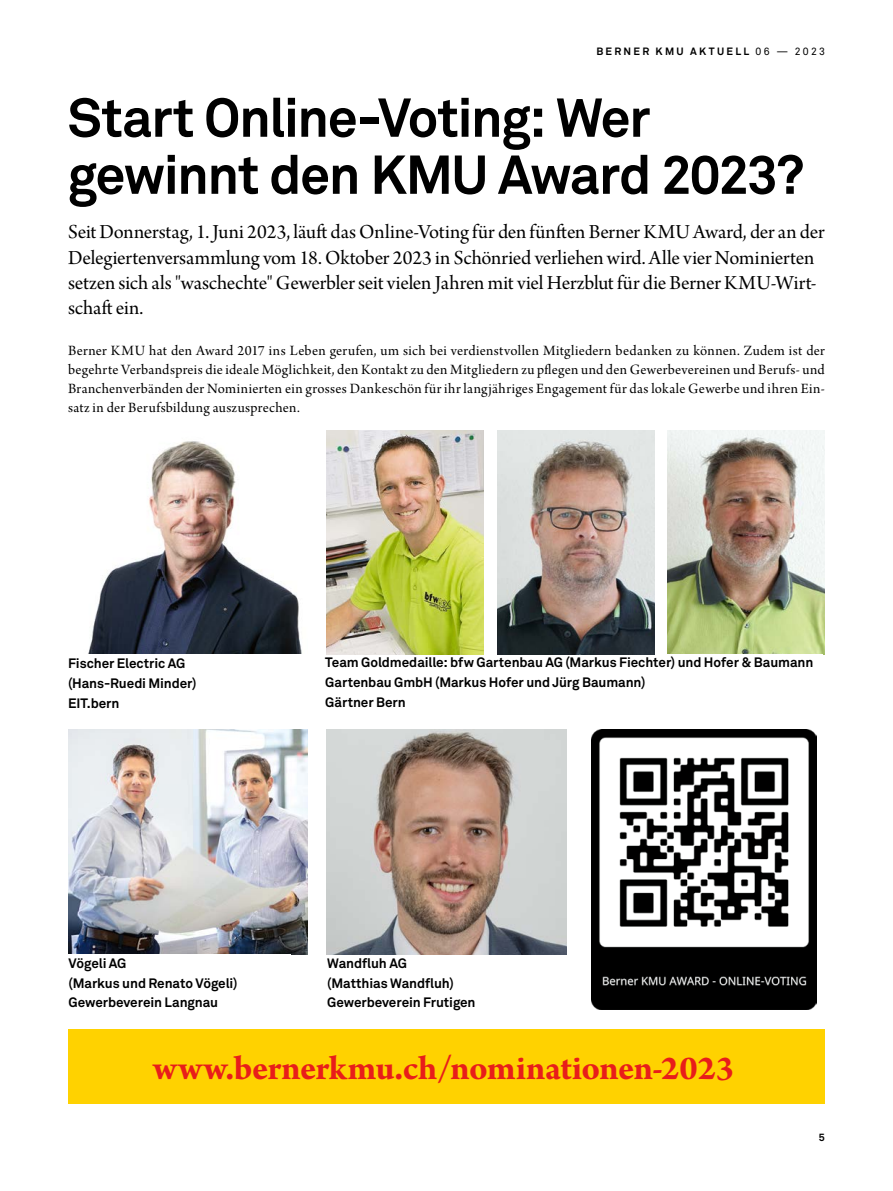
<style>
.page{position:relative;width:893px;height:1191px;background:#fff}
.page>*{position:absolute;margin:0;border:0;box-sizing:border-box;transform-origin:0 0}
.t1{font:700 54px/57px "Akkurat";letter-spacing:-.03em;color:#000}
.t2{font:700 36px "Arno Pro";letter-spacing:-.015em;color:#e81d1a}
.t3{font:21px/25.2px "Arno Pro Subhead";letter-spacing:-.01em;color:#000}
.t4{font:15px/18.8px "Arno Pro Subhead";letter-spacing:.02em;color:#000;text-align:justify}
.t5{font:700 13.5px/19.8px "Akkurat";letter-spacing:-.005em;color:#000}
.t6{font:700 10.5px "Akkurat";letter-spacing:.215em;color:#000}
.s1{font-weight:400}
</style>
<div class="page">
<img style="left:88px;top:441px;width:214px;height:213px">
<img style="left:667px;top:430px;width:158px;height:224px">
<img style="left:68px;top:729px;width:240px;height:225px">
<img style="left:326px;top:729px;width:240px;height:225px">
<img style="left:326px;top:430px;width:158px;height:225px">
<img style="left:497px;top:430px;width:158px;height:224px">
<img style="left:591px;top:729px;width:225px;height:280px">
<div style="left:68px;top:1029px;width:757px;height:74px;background:#ffd200"></div>
<p class="t6" style="left:596px;top:45px;width:230px">BERNER KMU AKTUELL <span class="s1">06 — 2023</span></p>
<h1 class="t1" style="left:68px;top:90px;width:738px">Start Online-Voting: Wer gewinnt den KMU Award 2023?</h1>
<p class="t3" style="left:68px;top:221px;width:758px">Seit Donnerstag, 1. Juni 2023, läuft das Online-Voting für den fünften Berner KMU Award, der an der Delegiertenversammlung vom 18. Oktober 2023 in Schönried verliehen wird. Alle vier Nominierten setzen sich als "waschechte" Gewerbler seit vielen Jahren mit viel Herzblut für die Berner KMU-Wirt&shy;schaft ein.</p>
<p class="t4" style="left:68px;top:342px;width:758px">Berner KMU hat den Award 2017 ins Leben gerufen, um sich bei verdienstvollen Mitgliedern bedanken zu können. Zudem ist der begehrte Verbandspreis die ideale Möglichkeit, den Kontakt zu den Mitgliedern zu pflegen und den Gewerbevereinen und Berufs- und Branchenverbänden der Nominierten ein grosses Dankeschön für ihr langjähriges Engagement für das lokale Gewerbe und ihren Ein&shy;satz in der Berufsbildung auszusprechen.</p>
<p class="t5" style="left:68px;top:653px;width:130px">Fischer Electric AG (Hans-Ruedi Minder)<br>EIT.bern</p>
<p class="t5" style="left:325px;top:653px;width:489px">Team Goldmedaille: bfw Gartenbau AG (Markus Fiechter) und Hofer &amp; Baumann<br>Gartenbau GmbH (Markus Hofer und Jürg Baumann)<br>Gärtner Bern</p>
<p class="t5" style="left:69px;top:953px;width:171px">Vögeli AG<br>(Markus und Renato Vögeli)<br>Gewerbeverein Langnau</p>
<p class="t5" style="left:327px;top:953px;width:150px">Wandfluh AG<br>(Matthias Wandfluh)<br>Gewerbeverein Frutigen</p>
<h2 class="t2" style="left:153px;top:1047px;width:583px">www.bernerkmu.ch/nominationen-2023</h2>
<p class="t6" style="left:819px;top:1130px;width:7px">5</p>
</div>
